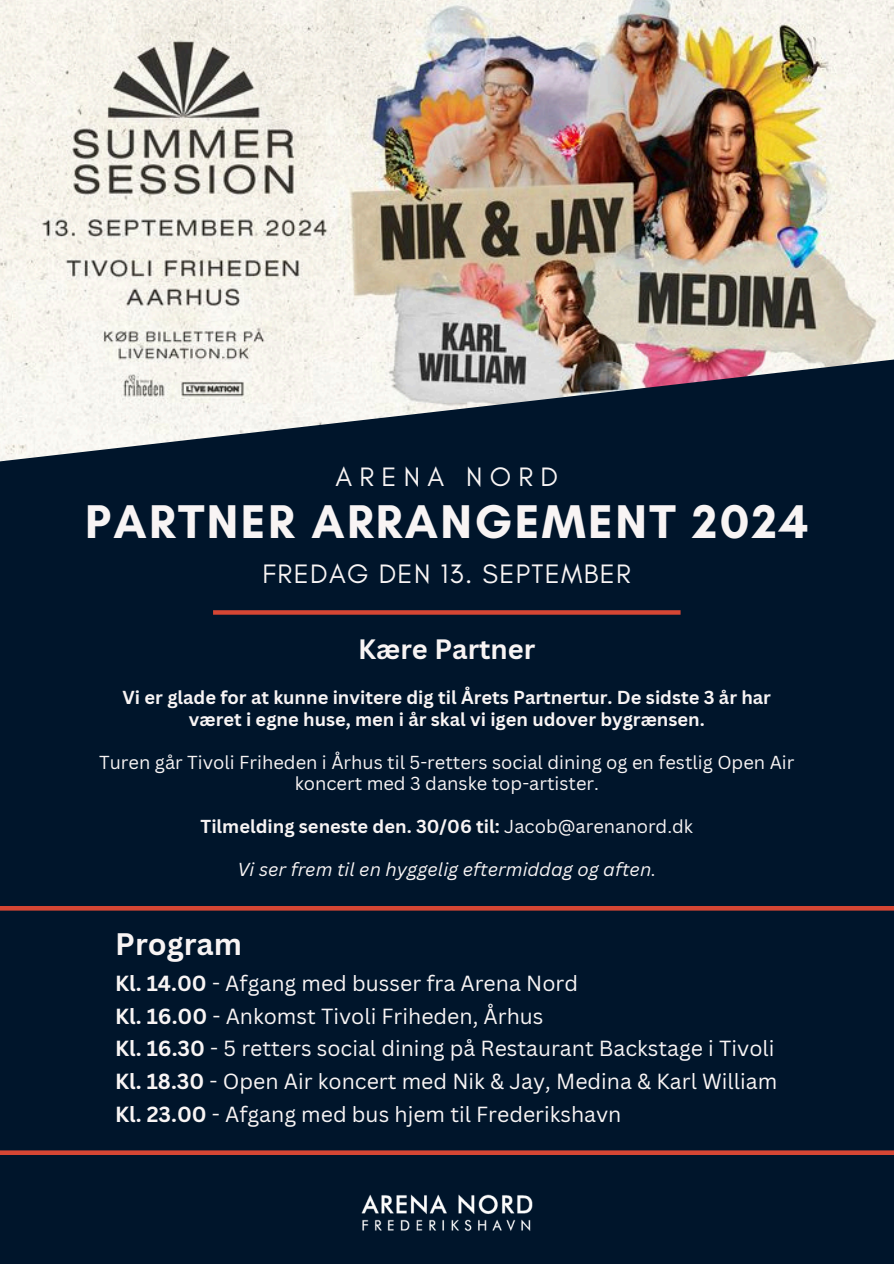
<style>
.page{position:relative;width:894px;height:1264px;background:#fff}
.page>*{position:absolute;margin:0;border:0;box-sizing:border-box;transform-origin:0 0}
.t1{font:700 48.15px "Glacial Indifference";letter-spacing:.05em;color:#f8f4f4}
.t2{font:700 30.3px "Canva Sans";color:#f8f4f4}
.t3{font:700 27.3px "Canva Sans";color:#f8f4f4}
.t4{font:27.15px "Glacial Indifference";letter-spacing:.05em;color:#f8f4f4}
.t5{font:27.15px "Glacial Indifference";letter-spacing:.27em;color:#f8f4f4}
.t6{font:21.3px/32.7px "Canva Sans";color:#f8f4f4}
.t7{font:700 18.3px/21.3px "Canva Sans";color:#f8f4f4;text-align:center}
.t8{font:18.3px/21.3px "Canva Sans";color:#f8f4f4;text-align:center}
.t9{font:italic 18.3px "Canva Sans";color:#f8f4f4}
.s1{font-weight:400}
.s2{font-weight:700}
</style>
<div class="page">
<div style="left:0;top:0;width:893px;height:1263px;background:#00152b"></div>
<svg style="left:213px;top:610px;width:467px;height:4px;background:#c94333"></svg>
<img style="left:0;top:0;width:893px;height:462px">
<img style="left:361px;top:1194px;width:172px;height:38px">
<svg style="left:0;top:906px;width:893px;height:248px"></svg>
<p class="t5" style="left:335px;top:460px;width:224px">ARENA NORD</p>
<h4 class="t1" style="left:85px;top:492px;width:724px">PARTNER ARRANGEMENT 2024</h4>
<p class="t4" style="left:262px;top:557px;width:370px">FREDAG DEN 13. SEPTEMBER</p>
<p class="t3" style="left:358px;top:630px;width:178px">Kære Partner</p>
<p class="t7" style="left:123px;top:686px;width:649px">Vi er glade for at kunne invitere dig til Årets Partnertur. De sidste 3 år har været i egne huse, men i år skal vi igen udover bygrænsen.</p>
<h3 class="t8" style="left:99px;top:751px;width:696px">Turen går Tivoli Friheden i Århus til 5-retters social dining og en festlig Open Air koncert med 3 danske top-artister.</h3>
<h5 class="t7" style="left:200px;top:815px;width:494px">Tilmelding seneste den. 30/06 til: <span class="s1">Jacob@arenanord.dk</span></h5>
<p class="t9" style="left:237px;top:856px;width:420px">Vi ser frem til en hyggelig eftermiddag og aften.</p>
<p class="t2" style="left:115px;top:922px;width:128px">Program</p>
<p class="t6" style="left:115px;top:966px;width:663px"><span class="s2">Kl. 14.00</span> - Afgang med busser fra Arena Nord<br><span class="s2">Kl. 16.00</span> - Ankomst Tivoli Friheden, Århus<br><span class="s2">Kl. 16.30</span> - 5 retters social dining på Restaurant Backstage i Tivoli <span class="s2">Kl. 18.30</span> - Open Air koncert med Nik &amp; Jay, Medina &amp; Karl William <span class="s2">Kl. 23.00</span> - Afgang med bus hjem til Frederikshavn</p>
</div>
